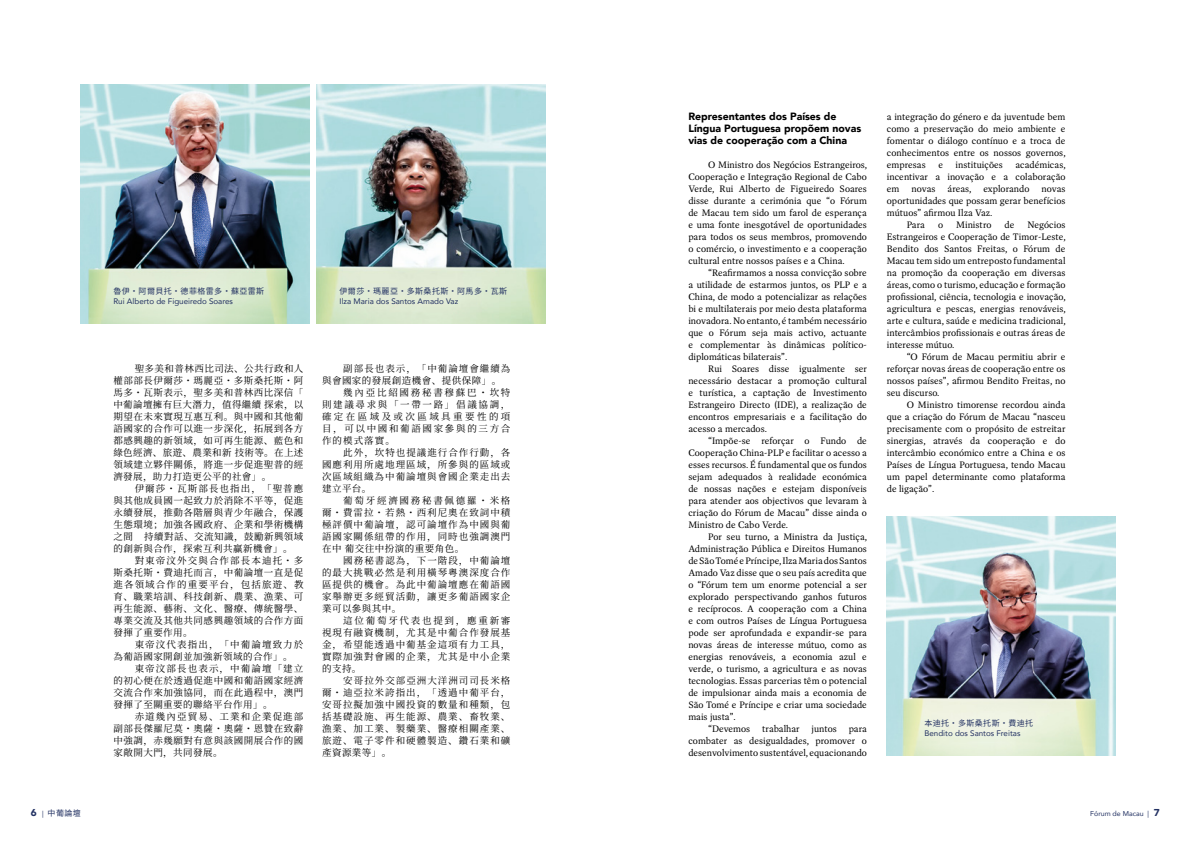
<style>
.page{position:relative;width:1191px;height:842px;background:#fff}
.page>*{position:absolute;margin:0;border:0;box-sizing:border-box;transform-origin:0 0}
.t1{font:900 10.5px/12px "Avenir";color:#000}
.t2{font:9.5px/12px "Dashiell Text";color:#000;text-align:justify}
.t3{font:9.5px/12px "Noto Serif CJ Ktc";letter-spacing:.105em;color:#000;text-align:justify}
.t4{font:9.5px/12px "Noto Serif CJ Ktc";letter-spacing:.05em;color:#000}
.t5{font:9.5px "Noto Serif CJ Ktc";letter-spacing:.185em;color:#000}
.t6{font:9.5px "Noto Serif CJ Ktc";letter-spacing:.175em;color:#000}
.t7{font:9.5px "Noto Serif CJ Ktc";letter-spacing:.255em;color:#000}
.t8{font:8px "Avenir";color:#223162}
.t9{font:8px "Noto Sans CJ Ktc";letter-spacing:.05em;color:#223162}
.t10{font:7px "Avenir";color:#223162}
.s1{font-family:"Avenir";font-weight:900;font-size:10px}
.s2{font-family:"Avenir";font-size:7px}
.s3{font-weight:900;font-size:10px}
</style>
<div class="page">
<img style="left:80px;top:84px;width:229px;height:240px">
<img style="left:887px;top:516px;width:228px;height:240px">
<img style="left:316px;top:84px;width:229px;height:240px">
<p class="t9" style="left:113px;top:287px;width:152px">魯伊・阿爾貝托・德菲格雷多・蘇亞雷斯</p>
<p class="t8" style="left:113px;top:295px;width:121px">Rui Alberto de Figueiredo Soares</p>
<p class="t9" style="left:339px;top:287px;width:169px">伊爾莎・瑪麗亞・多斯桑托斯・阿馬多・瓦斯</p>
<p class="t8" style="left:339px;top:295px;width:120px">Ilza Maria dos Santos Amado Vaz</p>
<p class="t3" style="left:113px;top:363px;width:191px;text-indent:21px">聖多美和普林西比司法、公共行政和人權部部長伊爾莎・瑪麗亞・多斯桑托斯・阿馬多・瓦斯表示，聖多美和普林西比深信「中葡論壇擁有巨大潛力，值得繼續 探索，以期望在未來實現互惠互利。與中國和其他葡語國家的合作可以進一步深化，拓展到各方都感興趣的新領域，如可再生能源、藍色和綠色經濟、旅遊、農業和新 技術等。在上述領域建立夥伴關係，將進一步促進聖普的經濟發展，助力打造更公平的社會」。</p>
<p class="t3" style="left:113px;top:483px;width:191px;text-indent:21px">伊爾莎・瓦斯部長也指出，「聖普應與其他成員國一起致力於消除不平等，促進永續發展，推動各階層與青少年融合，保護生態環境；加強各國政府、企業和學術機構之間 持續對話、交流知識，鼓勵新興領域的創新與合作，探索互利共贏新機會」。</p>
<p class="t3" style="left:113px;top:555px;width:192px;text-indent:21px">對東帝汶外交與合作部長本迪托・多斯桑托斯・費迪托而言，中葡論壇一直是促進各領域合作的重要平台，包括旅遊、教育、職業培訓、科技創新、農業、漁業、可再生能源、藝術、文化、醫療、傳統醫學、專業交流及其他共同感興趣領域的合作方面發揮了重要作用。</p>
<p class="t4" style="left:113px;top:639px;width:191px;text-indent:21px">東帝汶代表指出，「中葡論壇致力於為葡語國家開創並加強新領域的合作」。</p>
<p class="t3" style="left:113px;top:663px;width:191px;text-indent:21px">東帝汶部長也表示，中葡論壇「建立的初心便在於透過促進中國和葡語國家經濟交流合作來加強協同，而在此過程中，澳門發揮了至關重要的聯絡平台作用」。</p>
<p class="t3" style="left:113px;top:711px;width:191px;text-indent:21px">赤道幾內亞貿易、工業和企業促進部副部長傑羅尼莫・奧薩・奧薩・恩贊在致辭中強調，赤幾願對有意與該國開展合作的國家敞開大門，共同發展。</p>
<p class="t3" style="left:343px;top:363px;width:169px">副部長也表示，「中葡論壇會繼續為</p>
<p class="t4" style="left:322px;top:375px;width:181px">與會國家的發展創造機會、提供保障」。</p>
<p class="t5" style="left:343px;top:387px;width:169px">幾內亞比紹國務秘書穆蘇巴・坎特</p>
<p class="t6" style="left:322px;top:399px;width:190px">則建議尋求與「一帶一路」倡議協調，</p>
<p class="t7" style="left:322px;top:411px;width:190px">確定在區域及或次區域具重要性的項</p>
<p class="t6" style="left:322px;top:423px;width:190px">目，可以中國和葡語國家參與的三方合</p>
<p class="t3" style="left:322px;top:435px;width:74px">作的模式落實。</p>
<p class="t3" style="left:343px;top:447px;width:169px">此外，坎特也提議進行合作行動，各</p>
<p class="t3" style="left:322px;top:459px;width:190px">國應利用所處地理區域，所參與的區域或</p>
<p class="t3" style="left:322px;top:471px;width:190px">次區域組織為中葡論壇與會國企業走出去</p>
<p class="t3" style="left:322px;top:483px;width:51px">建立平台。</p>
<p class="t5" style="left:343px;top:495px;width:169px">葡萄牙經濟國務秘書佩德羅・米格</p>
<p class="t3" style="left:322px;top:507px;width:190px">爾・費雷拉・若熱・西利尼奧在致詞中積</p>
<p class="t3" style="left:322px;top:519px;width:190px">極評價中葡論壇，認可論壇作為中國與葡</p>
<p class="t3" style="left:322px;top:531px;width:190px">語國家關係紐帶的作用，同時也強調澳門</p>
<p class="t4" style="left:322px;top:543px;width:144px">在中 葡交往中扮演的重要角色。</p>
<p class="t3" style="left:343px;top:555px;width:169px">國務秘書認為，下一階段，中葡論壇</p>
<p class="t3" style="left:322px;top:567px;width:190px">的最大挑戰必然是利用橫琴粵澳深度合作</p>
<p class="t3" style="left:322px;top:579px;width:190px">區提供的機會。為此中葡論壇應在葡語國</p>
<p class="t3" style="left:322px;top:591px;width:190px">家舉辦更多經貿活動，讓更多葡語國家企</p>
<p class="t4" style="left:322px;top:603px;width:81px">業可以參與其中。</p>
<p class="t5" style="left:343px;top:615px;width:169px">這位葡萄牙代表也提到，應重新審</p>
<p class="t3" style="left:322px;top:627px;width:190px">視現有融資機制，尤其是中葡合作發展基</p>
<p class="t3" style="left:322px;top:639px;width:190px">金，希望能透過中葡基金這項有力工具，</p>
<p class="t3" style="left:322px;top:651px;width:190px">實際加強對會國的企業，尤其是中小企業</p>
<p class="t3" style="left:322px;top:663px;width:41px">的支持。</p>
<p class="t3" style="left:343px;top:675px;width:169px">安哥拉外交部亞洲大洋洲司司長米格</p>
<p class="t3" style="left:322px;top:687px;width:190px">爾・迪亞拉米誇指出，「透過中葡平台，</p>
<p class="t3" style="left:322px;top:699px;width:190px">安哥拉擬加強中國投資的數量和種類，包</p>
<p class="t3" style="left:322px;top:711px;width:190px">括基礎設施、再生能源、農業、畜牧業、</p>
<p class="t3" style="left:322px;top:723px;width:190px">漁業、加工業、製藥業、醫療相關產業、</p>
<p class="t3" style="left:322px;top:735px;width:190px">旅遊、電子零件和硬體製造、鑽石業和礦</p>
<p class="t3" style="left:322px;top:747px;width:71px">產資源業等」。</p>
<p class="t1" style="left:688px;top:110px;width:174px">Representantes dos Países de<br>Língua Portuguesa propõem novas vias de cooperação com a China</p>
<p class="t2" style="left:688px;top:159px;width:180px;text-indent:20px">O Ministro dos Negócios Estrangeiros, Cooperação e Integração Regional de Cabo Verde, Rui Alberto de Figueiredo Soares disse durante a cerimónia que “o Fórum de Macau tem sido um farol de esperança e uma fonte inesgotável de oportunidades para todos os seus membros, promovendo o comércio, o investimento e a cooperação cultural entre nossos países e a China.</p>
<p class="t2" style="left:688px;top:267px;width:180px;text-indent:20px">“Reafirmamos a nossa convicção sobre a utilidade de estarmos juntos, os PLP e a China, de modo a potencializar as relações bi e multilaterais por meio desta plataforma inovadora. No entanto, é também necessário que o Fórum seja mais activo, actuante e complementar às dinâmicas político&shy;diplomáticas bilaterais”.</p>
<p class="t2" style="left:688px;top:363px;width:180px;text-indent:20px">Rui Soares disse igualmente ser necessário destacar a promoção cultural e turística, a captação de Investimento Estrangeiro Directo (IDE), a realização de encontros empresariais e a facilitação do acesso a mercados.</p>
<p class="t2" style="left:688px;top:435px;width:180px;text-indent:20px">“Impõe-se reforçar o Fundo de Cooperação China-PLP e facilitar o acesso a esses recursos. É fundamental que os fundos sejam adequados à realidade económica de nossas nações e estejam disponíveis para atender aos objectivos que levaram à criação do Fórum de Macau” disse ainda o Ministro de Cabo Verde.</p>
<p class="t2" style="left:708px;top:531px;width:160px">Por seu turno, a Ministra da Justiça,</p>
<p class="t2" style="left:688px;top:543px;width:180px">Administração Pública e Direitos Humanos</p>
<p class="t2" style="left:688px;top:555px;width:180px">de São Tomé e Príncipe, Ilza Maria dos Santos</p>
<p class="t2" style="left:688px;top:567px;width:180px">Amado Vaz disse que o seu país acredita que</p>
<p class="t2" style="left:688px;top:579px;width:180px">o “Fórum tem um enorme potencial a ser</p>
<p class="t2" style="left:688px;top:591px;width:180px">explorado perspectivando ganhos futuros</p>
<p class="t2" style="left:688px;top:603px;width:180px">e recíprocos. A cooperação com a China</p>
<p class="t2" style="left:688px;top:615px;width:180px">e com outros Países de Língua Portuguesa</p>
<p class="t2" style="left:688px;top:627px;width:180px">pode ser aprofundada e expandir-se para</p>
<p class="t2" style="left:688px;top:639px;width:180px">novas áreas de interesse mútuo, como as</p>
<p class="t2" style="left:688px;top:651px;width:180px">energias renováveis, a economia azul e</p>
<p class="t2" style="left:688px;top:663px;width:180px">verde, o turismo, a agricultura e as novas</p>
<p class="t2" style="left:688px;top:675px;width:180px">tecnologias. Essas parcerias têm o potencial</p>
<p class="t2" style="left:688px;top:687px;width:180px">de impulsionar ainda mais a economia de</p>
<p class="t2" style="left:688px;top:699px;width:180px">São Tomé e Príncipe e criar uma sociedade</p>
<p class="t2" style="left:688px;top:711px;width:49px">mais justa”.</p>
<p class="t2" style="left:708px;top:723px;width:44px">“Devemos</p>
<p class="t2" style="left:762px;top:723px;width:76px">trabalhar juntos</p>
<p class="t2" style="left:688px;top:723px;width:180px;text-indent:160px">para combater as desigualdades, promover o desenvolvimento sustentável, equacionando</p>
<p class="t2" style="left:887px;top:111px;width:180px">a integração do género e da juventude bem como a preservação do meio ambiente e fomentar o diálogo contínuo e a troca de conhecimentos entre os nossos governos, empresas</p>
<p class="t2" style="left:887px;top:159px;width:180px;text-indent:129px">académicas, incentivar a inovação e a colaboração em</p>
<p class="t2" style="left:938px;top:159px;width:6px">e</p>
<p class="t2" style="left:955px;top:159px;width:49px">instituições</p>
<p class="t2" style="left:911px;top:183px;width:25px">novas</p>
<p class="t2" style="left:947px;top:183px;width:83px">áreas, explorando</p>
<p class="t2" style="left:1041px;top:183px;width:25px">novas</p>
<p class="t2" style="left:887px;top:195px;width:180px">oportunidades que possam gerar benefícios</p>
<p class="t2" style="left:887px;top:207px;width:107px">mútuos” afirmou Ilza Vaz.</p>
<p class="t2" style="left:906px;top:219px;width:20px">Para</p>
<p class="t2" style="left:938px;top:219px;width:7px">o</p>
<p class="t2" style="left:956px;top:219px;width:37px">Ministro</p>
<p class="t2" style="left:1004px;top:219px;width:11px">de</p>
<p class="t2" style="left:887px;top:219px;width:180px;text-indent:141px">Negócios Estrangeiros e Cooperação de Timor-Leste, Bendito dos Santos Freitas, o Fórum de Macau tem sido um entreposto fundamental na promoção da cooperação em diversas áreas, como o turismo, educação e formação profissional, ciência, tecnologia e inovação, agricultura e pescas, energias renováveis, arte e cultura, saúde e medicina tradicional, intercâmbios profissionais e outras áreas de interesse mútuo.</p>
<p class="t2" style="left:887px;top:351px;width:180px;text-indent:20px">“O Fórum de Macau permitiu abrir e reforçar novas áreas de cooperação entre os nossos países”, afirmou Bendito Freitas, no seu discurso.</p>
<p class="t2" style="left:887px;top:399px;width:180px;text-indent:20px">O Ministro timorense recordou ainda que a criação do Fórum de Macau “nasceu precisamente com o propósito de estreitar sinergias, através da cooperação e do intercâmbio económico entre a China e os Países de Língua Portuguesa, tendo Macau um papel determinante como plataforma de ligação”.</p>
<p class="t9" style="left:924px;top:719px;width:110px">本迪托・多斯桑托斯・費迪托</p>
<p class="t8" style="left:924px;top:727px;width:97px">Bendito dos Santos Freitas</p>
<p class="t9" style="left:31px;top:809px;width:52px"><span class="s1">6</span> <span class="s2">|</span> 中葡論壇</p>
<p class="t10" style="left:1090px;top:808px;width:71px">Fórum de Macau | <span class="s3">7</span></p>
</div>
